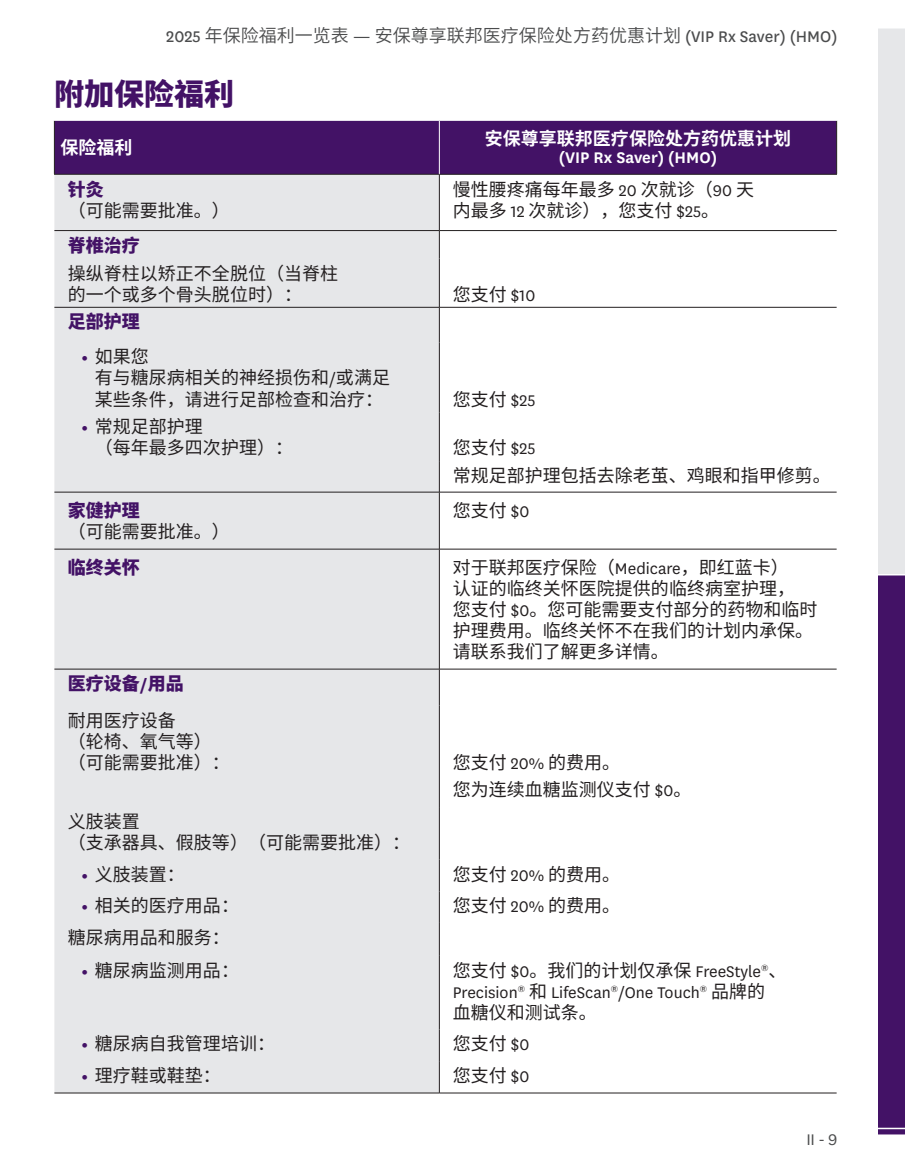
<style>
.page{position:relative;width:905px;height:1175px;background:#fff}
.page>*{position:absolute;margin:0;border:0;box-sizing:border-box;transform-origin:0 0}
.t1{font:900 30px "Noto Sans CJ Ksc";color:#431266}
.t2{font:18px/21px "Noto Sans CJ Ksc";color:#231f20}
.t3{font:18px/21px "National";color:#231f20}
.t4{font:600 18px "Noto Sans CJ Ksc";color:#4b4c4d}
.t5{font:700 18px/18px "Noto Sans CJ Ksc";color:#fff;text-align:center}
.t6{font:900 18px "Noto Sans CJ Ksc";color:#431266}
.t7{font:18px "National";color:#4b4c4d}
.s1{font-family:"National";font-weight:400}
.s2{font-family:"National";font-weight:600}
.s3{font-family:"National"}
.s4{font-family:"National";font-weight:800;color:#431266}
.s5{font-family:"National";font-weight:700}
.s6{font-family:"Noto Sans CJ Ksc"}
</style>
<div class="page">
<div style="left:878px;top:28px;width:26px;height:546px;background:#e6e7e9"></div>
<div style="left:878px;top:574px;width:26px;height:554px;background:#431266"></div>
<svg style="left:878px;top:574px;width:26px;height:1px"></svg>
<hr style="left:878px;top:1127px;width:26px;height:2px;background:#fff">
<div style="left:55px;top:121px;width:781px;height:53px;background:#431266"></div>
<div style="left:54px;top:175px;width:385px;height:917px;background:#e6e7e9"></div>
<hr style="left:54px;top:121px;width:1px;height:53px;background:#231f20">
<hr style="left:54px;top:174px;width:385px;height:1px;background:#231f20">
<hr style="left:836px;top:121px;width:1px;height:53px;background:#231f20">
<hr style="left:439px;top:174px;width:398px;height:1px;background:#231f20">
<hr style="left:439px;top:175px;width:1px;height:55px;background:#231f20">
<svg style="left:439px;top:231px;width:1px;height:27px"></svg>
<hr style="left:439px;top:258px;width:1px;height:49px;background:#231f20">
<hr style="left:439px;top:307px;width:1px;height:35px;background:#231f20">
<hr style="left:439px;top:342px;width:1px;height:70px;background:#231f20">
<hr style="left:439px;top:412px;width:1px;height:49px;background:#231f20">
<hr style="left:439px;top:461px;width:1px;height:31px;background:#231f20">
<hr style="left:439px;top:492px;width:1px;height:57px;background:#231f20">
<hr style="left:439px;top:549px;width:1px;height:120px;background:#231f20">
<hr style="left:439px;top:669px;width:1px;height:36px;background:#231f20">
<hr style="left:439px;top:705px;width:1px;height:102px;background:#231f20">
<hr style="left:439px;top:807px;width:1px;height:52px;background:#231f20">
<hr style="left:439px;top:859px;width:1px;height:32px;background:#231f20">
<hr style="left:439px;top:891px;width:1px;height:32px;background:#231f20">
<hr style="left:439px;top:923px;width:1px;height:32px;background:#231f20">
<hr style="left:439px;top:955px;width:1px;height:74px;background:#231f20">
<hr style="left:439px;top:1029px;width:1px;height:32px;background:#231f20">
<hr style="left:439px;top:1061px;width:1px;height:31px;background:#231f20">
<hr style="left:54px;top:307px;width:385px;height:1px;background:#231f20">
<hr style="left:439px;top:307px;width:397px;height:1px;background:#231f20">
<hr style="left:54px;top:1092px;width:385px;height:1px;background:#231f20">
<hr style="left:439px;top:1092px;width:397px;height:1px;background:#231f20">
<hr style="left:54px;top:669px;width:385px;height:1px;background:#231f20">
<hr style="left:439px;top:669px;width:397px;height:1px;background:#231f20">
<hr style="left:54px;top:549px;width:385px;height:1px;background:#231f20">
<hr style="left:439px;top:549px;width:397px;height:1px;background:#231f20">
<hr style="left:54px;top:492px;width:385px;height:1px;background:#231f20">
<hr style="left:439px;top:492px;width:397px;height:1px;background:#231f20">
<hr style="left:54px;top:230px;width:385px;height:1px;background:#231f20">
<hr style="left:439px;top:230px;width:397px;height:1px;background:#231f20">
<hr style="left:439px;top:121px;width:1px;height:53px;background:#fff">
<p class="t4" style="left:166px;top:25px;width:672px"><span class="s1">2025</span> 年保险福利一览表 <span class="s1">—</span> 安保尊享联邦医疗保险处方药优惠计划 <span class="s1">(VIP Rx Saver) (HMO)</span></p>
<h2 class="t1" style="left:54px;top:77px;width:181px">附加保险福利</h2>
<p class="t5" style="left:60px;top:139px;width:73px">保险福利</p>
<p class="t5" style="left:485px;top:130px;width:307px">安保尊享联邦医疗保险处方药优惠计划<span class="s2">(VIP Rx Saver) (HMO)</span></p>
<p class="t6" style="left:68px;top:179px;width:37px">针灸</p>
<p class="t2" style="left:68px;top:200px;width:163px">（可能需要批准。）</p>
<p class="t2" style="left:453px;top:179px;width:303px">慢性腰疼痛每年最多 <span class="s3">20</span> 次就诊（<span class="s3">90</span> 天内最多 <span class="s3">12</span> 次就诊），您支付 <span class="s3">$25</span>。</p>
<p class="t6" style="left:68px;top:235px;width:73px">脊椎治疗</p>
<p class="t2" style="left:68px;top:263px;width:271px">操纵脊柱以矫正不全脱位（当脊柱的一个或多个骨头脱位时）：</p>
<p class="t6" style="left:68px;top:312px;width:73px">足部护理</p>
<p class="t2" style="left:95px;top:347px;width:296px;text-indent:-14px"><span class="s4">•</span> 如果您<br>有与糖尿病相关的神经损伤和<span class="s3">/</span>或满足某些条件，请进行足部检查和治疗：</p>
<p class="t2" style="left:95px;top:416px;width:199px;text-indent:-14px"><span class="s4">•</span> 常规足部护理<br>（每年最多四次护理）：</p>
<p class="t6" style="left:68px;top:500px;width:73px">家健护理</p>
<p class="t2" style="left:68px;top:521px;width:163px">（可能需要批准。）</p>
<p class="t2" style="left:453px;top:284px;width:84px">您支付 <span class="s3">$10</span></p>
<p class="t2" style="left:453px;top:389px;width:84px">您支付 <span class="s3">$25</span></p>
<p class="t2" style="left:453px;top:437px;width:84px">您支付 <span class="s3">$25</span></p>
<p class="t2" style="left:453px;top:465px;width:379px">常规足部护理包括去除老茧、鸡眼和指甲修剪。</p>
<p class="t2" style="left:453px;top:500px;width:78px">您支付 <span class="s3">$0</span></p>
<p class="t6" style="left:68px;top:557px;width:73px">临终关怀</p>
<p class="t2" style="left:453px;top:557px;width:366px">对于联邦医疗保险（<span class="s3">Medicare</span>，即红蓝卡）<br>认证的临终关怀医院提供的临终病室护理，您支付 <span class="s3">$0</span>。您可能需要支付部分的药物和临时护理费用。临终关怀不在我们的计划内承保。请联系我们了解更多详情。</p>
<p class="t6" style="left:68px;top:673px;width:117px">医疗设备<span class="s5">/</span>用品</p>
<p class="t2" style="left:68px;top:709px;width:163px">耐用医疗设备<br>（轮椅、氧气等）（可能需要批准）：</p>
<p class="t2" style="left:453px;top:752px;width:169px">您支付 <span class="s3">20%</span> 的费用。</p>
<p class="t2" style="left:453px;top:779px;width:240px">您为连续血糖监测仪支付 <span class="s3">$0</span>。</p>
<p class="t2" style="left:68px;top:811px;width:343px">义肢装置<br>（支承器具、假肢等）（可能需要批准）：</p>
<p class="t2" style="left:81px;top:864px;width:105px"><span class="s4">•</span> 义肢装置：</p>
<p class="t2" style="left:81px;top:895px;width:159px"><span class="s4">•</span> 相关的医疗用品：</p>
<p class="t2" style="left:68px;top:927px;width:163px">糖尿病用品和服务：</p>
<p class="t2" style="left:81px;top:960px;width:159px"><span class="s4">•</span> 糖尿病监测用品：</p>
<p class="t2" style="left:81px;top:1033px;width:195px"><span class="s4">•</span> 糖尿病自我管理培训：</p>
<p class="t2" style="left:81px;top:1065px;width:141px"><span class="s4">•</span> 理疗鞋或鞋垫：</p>
<p class="t2" style="left:453px;top:863px;width:169px">您支付 <span class="s3">20%</span> 的费用。</p>
<p class="t2" style="left:453px;top:895px;width:169px">您支付 <span class="s3">20%</span> 的费用。</p>
<p class="t3" style="left:453px;top:960px;width:335px"><span class="s6">您支付</span> $0<span class="s6">。我们的计划仅承保</span> FreeStyle<sup>®</sup><span class="s6">、<br></span>Precision<sup>®</sup> <span class="s6">和</span> LifeScan<sup>®</sup>/One Touch<sup>®</sup> <span class="s6">品牌的血糖仪和测试条。</span></p>
<p class="t2" style="left:453px;top:1033px;width:78px">您支付 <span class="s3">$0</span></p>
<p class="t2" style="left:453px;top:1065px;width:78px">您支付 <span class="s3">$0</span></p>
<p class="t7" style="left:806px;top:1127px;width:32px">II - 9</p>
</div>
